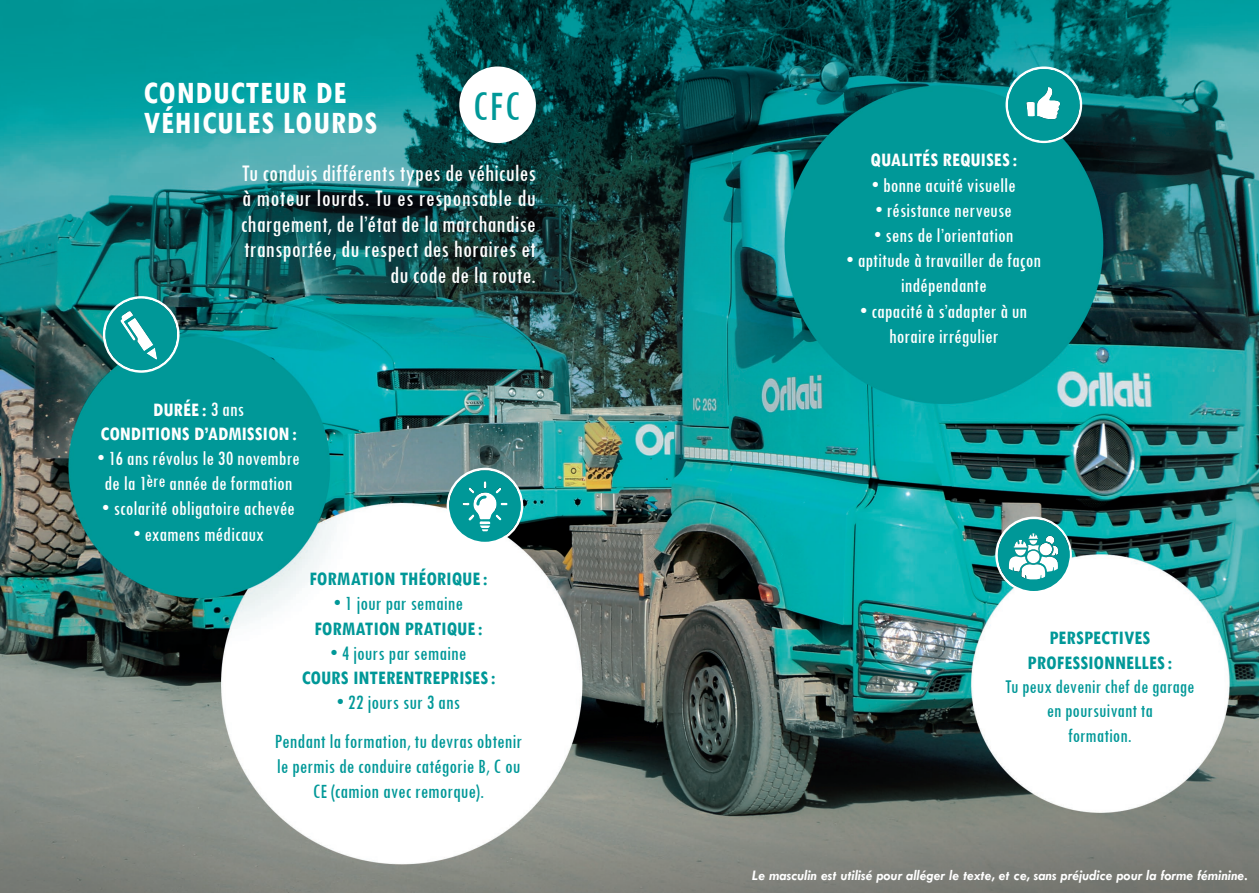
<style>
.page{position:relative;width:1259px;height:893px;background:#fff}
.page>*{position:absolute;margin:0;border:0;box-sizing:border-box;transform-origin:0 0}
.t1{font:500 condensed 43.5px "Tw Cen";color:#009898}
.t2{font:700 condensed 33px/30px "Tw Cen";letter-spacing:.025em;color:#fff}
.t3{font:500 condensed 24.75px/25.5px "Tw Cen";color:#fff;text-align:right}
.t4{font:500 condensed 21px/25.2px "Tw Cen";color:#fff;text-align:center}
.t5{font:500 condensed 21px/38.7px "Tw Cen";color:#009898;text-align:center}
.t6{font:700 condensed 20.25px/24.3px "Tw Cen";color:#009898;text-align:center}
.t7{font:500 condensed 20.25px/24.3px "Tw Cen";color:#009898;text-align:center}
.t8{font:700 condensed 20.25px/24.3px "Tw Cen";color:#fff;text-align:center}
.t9{font:italic 700 14.7px "Tw Cen";color:#fff}
.s1{font-weight:500;font-size:21px}
.s2{font-size:19.5px}
</style>
<div class="page">
<img style="left:0;top:0;width:1259px;height:893px">
<svg style="left:446px;top:468px;width:77px;height:76px"></svg>
<svg style="left:1005px;top:66px;width:77px;height:77px;background:#31a1a2"></svg>
<svg style="left:995px;top:517px;width:77px;height:76px"></svg>
<div style="left:459px;top:66px;width:77px;height:77px;background:#fff;border-radius:50%"></div>
<svg style="left:103px;top:296px;width:76px;height:77px;background:#30a2a2"></svg>
<h2 class="t2" style="left:143px;top:77px;width:235px">CONDUCTEUR DE<br>VÉHICULES LOURDS</h2>
<h1 class="t1" style="left:472px;top:80px;width:49px">CFC</h1>
<p class="t3" style="left:241px;top:159px;width:297px">Tu conduis différents types de véhicules à moteur lourds. Tu es responsable du chargement, de l’état de la marchandise transportée, du respect des horaires et du code de la route.</p>
<p class="t8" style="left:100px;top:396px;width:198px">DURÉE: <span class="s1">3 ans<br></span>CONDITIONS D’ADMISSION:</p>
<p class="t4" style="left:97px;top:445px;width:204px">• 16 ans révolus le 30 novembre de la 1<span class="s2">ère</span> année de formation</p>
<p class="t4" style="left:102px;top:496px;width:194px">• scolarité obligatoire achevée</p>
<p class="t4" style="left:133px;top:521px;width:132px">• examens médicaux</p>
<p class="t6" style="left:309px;top:566px;width:180px">FORMATION THÉORIQUE:</p>
<p class="t5" style="left:334px;top:584px;width:131px">• 1 jour par semaine</p>
<p class="t6" style="left:314px;top:616px;width:170px">FORMATION PRATIQUE:</p>
<p class="t5" style="left:330px;top:633px;width:137px">• 4 jours par semaine</p>
<p class="t6" style="left:302px;top:665px;width:195px">COURS INTERENTREPRISES:</p>
<p class="t5" style="left:275px;top:683px;width:249px">• 22 jours sur 3 ans<br>Pendant la formation, tu devras obtenir</p>
<p class="t5" style="left:277px;top:754px;width:245px;line-height:25.2px">le permis de conduire catégorie B, C ou<br>CE (camion avec remorque).</p>
<p class="t8" style="left:870px;top:147px;width:148px">QUALITÉS REQUISES:</p>
<p class="t4" style="left:872px;top:172px;width:145px">• bonne acuité visuelle</p>
<p class="t4" style="left:875px;top:197px;width:138px">• résistance nerveuse</p>
<p class="t4" style="left:874px;top:222px;width:141px">• sens de l’orientation</p>
<p class="t4" style="left:846px;top:247px;width:196px">• aptitude à travailler de façon indépendante</p>
<p class="t4" style="left:860px;top:298px;width:169px">• capacité à s’adapter à un horaire irrégulier</p>
<p class="t6" style="left:1027px;top:625px;width:146px">PERSPECTIVES<br>PROFESSIONNELLES:</p>
<p class="t7" style="left:1005px;top:674px;width:191px">Tu peux devenir chef de garage en poursuivant ta<br>formation.</p>
<p class="t9" style="left:752px;top:867px;width:497px">Le masculin est utilisé pour alléger le texte, et ce, sans préjudice pour la forme féminine.</p>
</div>
